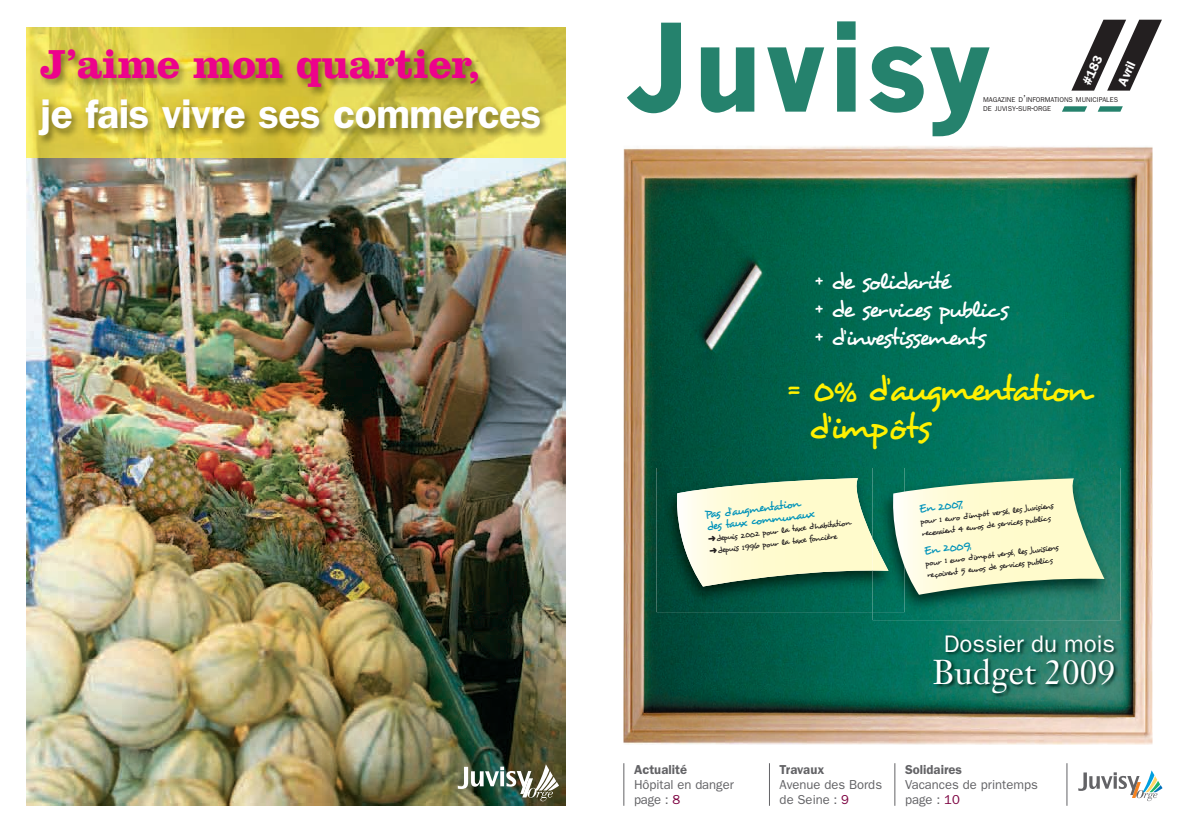
<style>
.page{position:relative;width:1187px;height:839px;background:#fff}
.page>*{position:absolute;margin:0;border:0;box-sizing:border-box;transform-origin:0 0}
.t1{font:700 42px "Clarendon";letter-spacing:-.01em;color:#ed028c}
.t2{font:600 41px "Franklin Gothic";letter-spacing:-.015em;color:#fff}
.t3{font:35px/37.9px "Desyrel";letter-spacing:-.085em;color:#fff101}
.t4{font:34px "Janson Text";color:#fff}
.t5{font:24px "Franklin Gothic";color:#fff}
.t6{font:23.3px/28px "Desyrel";letter-spacing:-.075em;color:#fff}
.t7{font:13px/15px "Franklin Gothic";color:#636366}
.t8{font:600 13px "Franklin Gothic";color:#636366}
.t9{font:600 13px "Franklin Gothic";color:#fff}
.t10{font:12px/12px "Desyrel";color:#0093ba}
.t11{font:8.5px/12px "Desyrel";color:#231f20}
.t12{font:7px/9px "Franklin Gothic";color:#231f20}
.s1{font-size:10px}
.s2{color:#7c0040}
</style>
<div class="page">
<hr style="left:623px;top:762px;width:1px;height:43px;background:#636366">
<hr style="left:769px;top:762px;width:1px;height:43px;background:#636366">
<hr style="left:894px;top:762px;width:1px;height:43px;background:#636366">
<hr style="left:1066px;top:762px;width:1px;height:43px;background:#636366">
<svg style="left:627px;top:23px;width:54px;height:90px"></svg>
<svg style="left:701px;top:47px;width:53px;height:66px"></svg>
<svg style="left:767px;top:47px;width:57px;height:65px"></svg>
<svg style="left:837px;top:21px;width:18px;height:19px"></svg>
<svg style="left:837px;top:47px;width:18px;height:65px"></svg>
<svg style="left:869px;top:46px;width:54px;height:67px"></svg>
<svg style="left:930px;top:47px;width:59px;height:89px"></svg>
<svg style="left:1071px;top:20px;width:91px;height:71px"></svg>
<svg style="left:1062px;top:106px;width:25px;height:6px"></svg>
<svg style="left:1097px;top:106px;width:25px;height:6px"></svg>
<svg style="left:1078px;top:770px;width:84px;height:30px"></svg>
<img style="left:623px;top:146px;width:529px;height:598px">
<img style="left:929px;top:628px;width:193px;height:71px">
<img style="left:656px;top:468px;width:216px;height:144px">
<svg style="left:672px;top:478px;width:200px;height:108px;background:#c9d5b3"></svg>
<img style="left:872px;top:468px;width:248px;height:152px">
<img style="left:872px;top:468px;width:32px;height:144px">
<img style="left:872px;top:538px;width:16px;height:32px">
<svg style="left:888px;top:478px;width:216px;height:116px;background:#c2d6b3"></svg>
<img style="left:26px;top:171px;width:539px;height:634px">
<img style="left:26px;top:27px;width:539px;height:144px">
<img style="left:458px;top:764px;width:101px;height:36px">
<h1 class="t1" style="left:41px;top:50px;width:442px">J’aime mon quartier,</h1>
<h2 class="t2" style="left:41px;top:100px;width:502px">je fais vivre ses commerces</h2>
<h3 class="t9" style="left:1082px;top:82px;width:33px;rotate:-66deg">#183</h3>
<h3 class="t9" style="left:1117px;top:83px;width:27px;rotate:-65deg">Avril</h3>
<p class="t12" style="left:983px;top:96px;width:136px">MAGAZINE D<span class="s1">’</span>INFORMATIONS MUNICIPALES<br>DE JUVISY<span class="s1">-</span>SUR<span class="s1">-</span>ORGE</p>
<h3 class="t6" style="left:815px;top:270px;width:195px">+ de solidarité<br>+ de services publics + d’investissements</h3>
<h3 class="t3" style="left:808px;top:374px;width:282px;text-indent:-23px">= 0% d’augmentation d’impôts</h3>
<h3 class="t10" style="left:704px;top:510px;width:110px;rotate:-7deg">Pas d’augmentation des taux communaux</h3>
<p class="t11" style="left:707px;top:534px;width:145px;rotate:-7deg">➜ depuis 2002 pour la taxe d’habitation ➜ depuis 1996 pour la taxe foncière</p>
<h3 class="t10" style="left:918px;top:504px;width:46px;rotate:-7deg">En 2007,</h3>
<p class="t11" style="left:919px;top:516px;width:136px;rotate:-7deg">pour 1 euro d’impôt versé, les Juvisiens recevaient 4 euros de services publics</p>
<h3 class="t10" style="left:923px;top:545px;width:49px;rotate:-7deg">En 2009,</h3>
<p class="t11" style="left:924px;top:558px;width:136px;rotate:-7deg">pour 1 euro d’impôt versé, les Juvisiens reçoivent 5 euros de services publics</p>
<h3 class="t5" style="left:943px;top:634px;width:173px">Dossier du mois</h3>
<h3 class="t4" style="left:932px;top:657px;width:184px">Budget 2009</h3>
<h3 class="t8" style="left:634px;top:764px;width:55px">Actualité</h3>
<h3 class="t7" style="left:634px;top:777px;width:101px">Hôpital en danger page : <span class="s2">8</span></h3>
<h3 class="t8" style="left:779px;top:764px;width:46px">Travaux</h3>
<h3 class="t7" style="left:779px;top:777px;width:104px">Avenue des Bords de Seine : <span class="s2">9</span></h3>
<h3 class="t8" style="left:905px;top:764px;width:58px">Solidaires</h3>
<h3 class="t7" style="left:905px;top:777px;width:134px">Vacances de printemps page : <span class="s2">10</span></h3>
</div>
